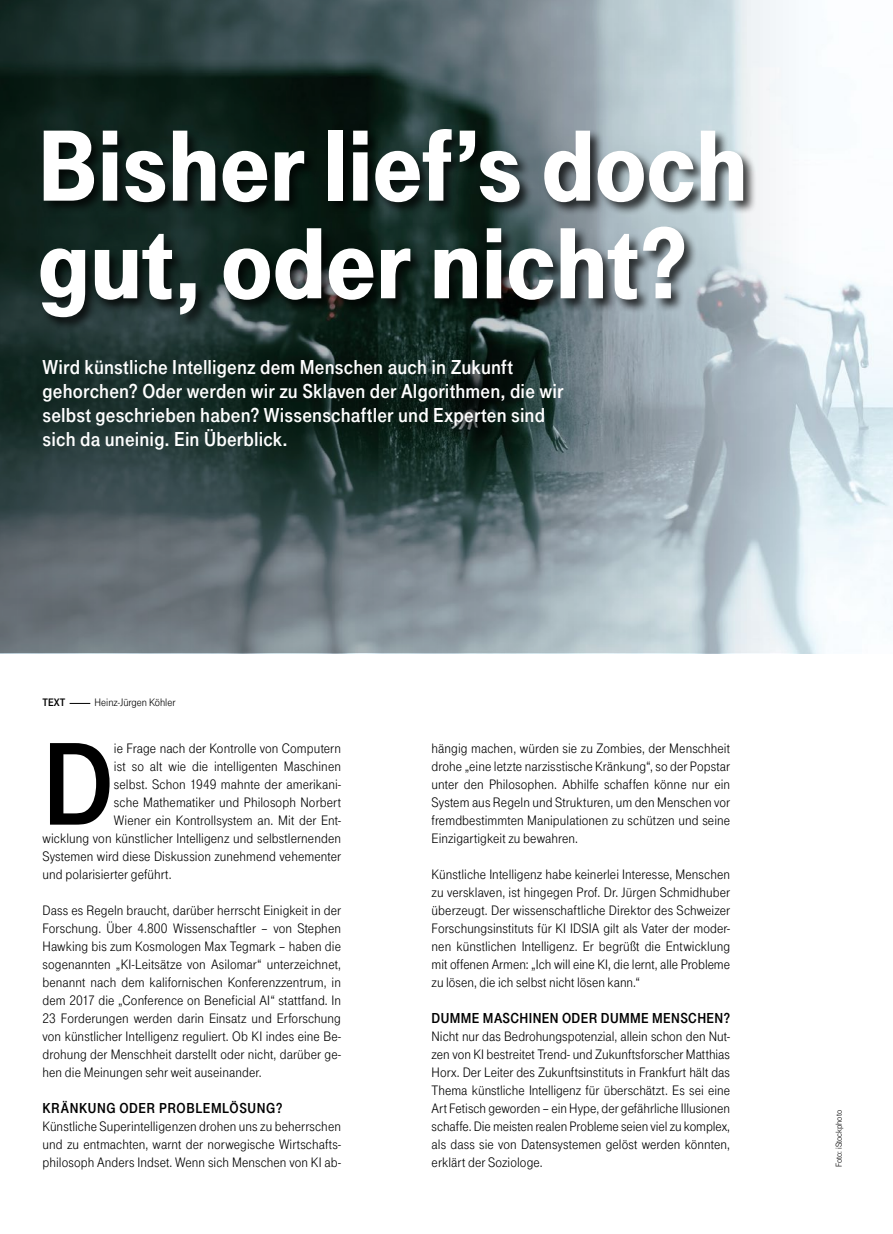
<style>
.page{position:relative;width:893px;height:1234px;background:#fff}
.page>*{position:absolute;margin:0;border:0;box-sizing:border-box;transform-origin:0 0}
.t1{font:122.25px "Tele Grotesk Fett";color:#000}
.t2{font:105px/97.5px "Tele Grotesk Ultr";letter-spacing:.005em;color:#fff}
.t3{font:21px/24px "Tele Grotesk Fett";letter-spacing:.005em;color:#fff}
.t4{font:15px "Tele Grotesk Fett";letter-spacing:.03em;color:#000}
.t5{font:14.25px/18px "Tele Grotesk Norm";letter-spacing:.005em;color:#000;text-align:justify}
.t6{font:11.25px "Tele Grotesk Norm";color:#000}
.t7{font:11.25px "Tele Grotesk Fett";color:#000}
.t8{font:9px "Tele Grotesk Norm";letter-spacing:-.005em;color:#000}
</style>
<div class="page">
<img style="left:808px;top:281px;width:85px;height:372px">
<svg style="left:0;top:0;width:808px;height:653px;background:#647477"></svg>
<svg style="left:70px;top:703px;width:20px;height:1px"></svg>
<div style="left:38px;top:127px;width:719px;height:204px;background:#000;opacity:.75"></div>
<svg style="left:444px;top:352px;width:56px;height:93px;background:#0f1a17"></svg>
<h2 class="t2" style="left:38px;top:118px;width:711px">Bisher lief’s doch gut, oder nicht?</h2>
<h3 class="t3" style="left:43px;top:355px;width:522px">Wird künstliche Intelligenz dem Menschen auch in Zukunft gehorchen? Oder werden wir zu Sklaven der Algorithmen, die wir selbst geschrieben haben? Wissenschaftler und Experten sind sich da uneinig. Ein Überblick.</h3>
<p class="t7" style="left:43px;top:695px;width:24px">TEXT</p>
<p class="t6" style="left:95px;top:696px;width:82px">Heinz-Jürgen Köhler</p>
<h1 class="t1" style="left:43px;top:715px;width:73px">D</h1>
<p class="t5" style="left:114px;top:739px;width:229px">ie Frage nach der Kontrolle von Computern</p>
<p class="t5" style="left:114px;top:757px;width:229px">ist so alt wie die intelligenten Maschinen</p>
<p class="t5" style="left:114px;top:775px;width:229px">selbst. Schon 1949 mahnte der amerikani-</p>
<p class="t5" style="left:114px;top:793px;width:229px">sche Mathematiker und Philosoph Norbert</p>
<p class="t5" style="left:114px;top:811px;width:229px">Wiener ein Kontrollsystem an. Mit der Ent-</p>
<p class="t5" style="left:43px;top:829px;width:300px">wicklung von künstlicher Intelligenz und selbstlernenden</p>
<p class="t5" style="left:43px;top:847px;width:300px">Systemen wird diese Diskussion zunehmend vehementer</p>
<p class="t5" style="left:43px;top:865px;width:131px">und polarisierter geführt.</p>
<p class="t5" style="left:43px;top:901px;width:300px">Dass es Regeln braucht, darüber herrscht Einigkeit in der Forschung. Über 4.800 Wissenschaftler – von Stephen Hawking bis zum Kosmologen Max Tegmark – haben die sogenannten „KI-Leitsätze von Asilomar“ unterzeichnet, benannt nach dem kalifornischen Konferenzzentrum, in dem 2017 die „Conference on Beneficial AI“ stattfand. In 23 Forderungen werden darin Einsatz und Erforschung von künstlicher Intelligenz reguliert. Ob KI indes eine Be&shy;drohung der Menschheit darstellt oder nicht, darüber ge&shy;hen die Meinungen sehr weit auseinander.</p>
<p class="t4" style="left:43px;top:1099px;width:241px">KRÄNKUNG ODER PROBLEMLÖSUNG?</p>
<p class="t5" style="left:43px;top:1117px;width:300px">Künstliche Superintelligenzen drohen uns zu beherrschen und zu entmachten, warnt der norwegische Wirtschafts&shy;philosoph Anders Indset. Wenn sich Menschen von KI ab-</p>
<p class="t5" style="left:432px;top:739px;width:300px">hängig machen, würden sie zu Zombies, der Menschheit drohe „eine letzte narzisstische Kränkung“, so der Popstar unter den Philosophen. Abhilfe schaffen könne nur ein System aus Regeln und Strukturen, um den Menschen vor fremdbestimmten Manipulationen zu schützen und seine Einzigartigkeit zu bewahren.</p>
<p class="t5" style="left:432px;top:865px;width:300px">Künstliche Intelligenz habe keinerlei Interesse, Menschen zu versklaven, ist hingegen Prof. Dr. Jürgen Schmidhuber überzeugt. Der wissenschaftliche Direktor des Schweizer Forschungsinstituts für KI IDSIA gilt als Vater der moder&shy;nen künstlichen Intelligenz. Er begrüßt die Entwicklung mit offenen Armen: „Ich will eine KI, die lernt, alle Probleme zu lösen, die ich selbst nicht lösen kann.“</p>
<p class="t4" style="left:432px;top:1009px;width:300px">DUMME MASCHINEN ODER DUMME MENSCHEN?</p>
<p class="t5" style="left:432px;top:1027px;width:300px">Nicht nur das Bedrohungspotenzial, allein schon den Nut&shy;zen von KI bestreitet Trend- und Zukunftsforscher Matthias Horx. Der Leiter des Zukunftsinstituts in Frankfurt hält das Thema künstliche Intelligenz für überschätzt. Es sei eine Art Fetisch geworden – ein Hype, der gefährliche Illusionen schaffe. Die meisten realen Probleme seien viel zu komplex, als dass sie von Datensystemen gelöst werden könnten, erklärt der Soziologe.</p>
<p class="t8" style="left:834px;top:1166px;width:58px;rotate:-90deg">Foto: iStockphoto</p>
</div>
